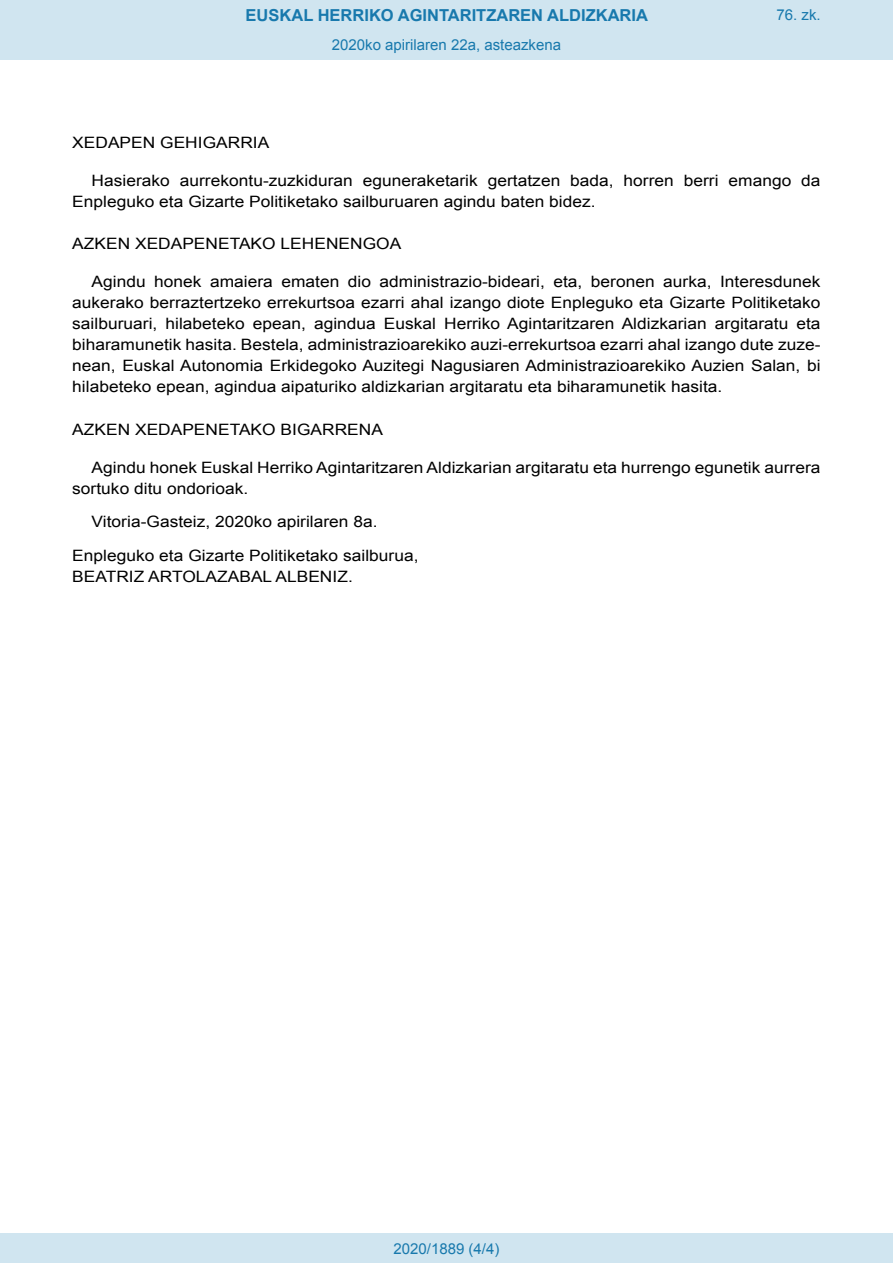
<style>
.page{position:relative;width:893px;height:1263px;background:#fff}
.page>*{position:absolute;margin:0;border:0;box-sizing:border-box;transform-origin:0 0}
.t1{font:700 16.5px "Arial";color:#1879ad}
.BOPVDetalle{font:15.6px/21px "Arial";color:#000;scale:1.11 1}
.BOPVDisposicion{font:15.6px "Arial";color:#000;scale:1.11 1}
.BOPVFirmaPuesto{font:15.6px "Arial";color:#000;scale:1.11 1}
.BOPVFirmaLugFec{font:15.6px "Arial";color:#000;scale:1.11 1}
.BOPVFirmaNombre{font:15.6px "Arial";color:#000;scale:1.11 1}
.Paginacion_Centro{font:15px "Arial";color:#1879ad}
</style>
<div class="page">
<div style="left:0;top:0;width:893px;height:60px;background:#d0e5f0"></div>
<div style="left:0;top:1233px;width:893px;height:30px;background:#d0e5f0"></div>
<p class="t1" style="left:246px;top:4px;width:404px">EUSKAL HERRIKO AGINTARITZAREN ALDIZKARIA</p>
<p class="Paginacion_Centro" style="left:332px;top:35px;width:231px">2020ko apirilaren 22a, asteazkena</p>
<p class="Paginacion_Centro" style="left:776px;top:5px;width:46px">76. zk.</p>
<p class="BOPVDisposicion" style="left:72px;top:132px;width:179px">XEDAPEN GEHIGARRIA</p>
<p class="BOPVDetalle" style="left:72px;top:170px;width:676px;text-indent:19px">Hasierako aurrekontu-zuzkiduran eguneraketarik gertatzen bada, horren berri emango da<br>Enpleguko eta Gizarte Politiketako sailburuaren agindu baten bidez.</p>
<p class="BOPVDisposicion" style="left:72px;top:234px;width:298px">AZKEN XEDAPENETAKO LEHENENGOA</p>
<p class="BOPVDetalle" style="left:72px;top:272px;width:676px;text-align:justify;text-indent:19px">Agindu honek amaiera ematen dio administrazio-bideari, eta, beronen aurka, Interesdunek aukerako berraztertzeko errekurtsoa ezarri ahal izango diote Enpleguko eta Gizarte Politiketako sailburuari, hilabeteko epean, agindua Euskal Herriko Agintaritzaren Aldizkarian argitaratu eta biharamunetik hasita. Bestela, administrazioarekiko auzi-errekurtsoa ezarri ahal izango dute zuze&shy;nean, Euskal Autonomia Erkidegoko Auzitegi Nagusiaren Administrazioarekiko Auzien Salan, bi hilabeteko epean, agindua aipaturiko aldizkarian argitaratu eta biharamunetik hasita.</p>
<p class="BOPVDisposicion" style="left:72px;top:419px;width:281px">AZKEN XEDAPENETAKO BIGARRENA</p>
<p class="BOPVDetalle" style="left:72px;top:457px;width:676px;text-indent:19px">Agindu honek Euskal Herriko Agintaritzaren Aldizkarian argitaratu eta hurrengo egunetik aurrera sortuko ditu ondorioak.</p>
<p class="BOPVFirmaLugFec" style="left:92px;top:512px;width:259px">Vitoria-Gasteiz, 2020ko apirilaren 8a.</p>
<p class="BOPVFirmaPuesto" style="left:72px;top:545px;width:313px">Enpleguko eta Gizarte Politiketako sailburua,</p>
<p class="BOPVFirmaNombre" style="left:72px;top:566px;width:254px">BEATRIZ ARTOLAZABAL ALBENIZ.</p>
<p class="Paginacion_Centro" style="left:393px;top:1238px;width:107px">2020/1889 (4/4)</p>
</div>
